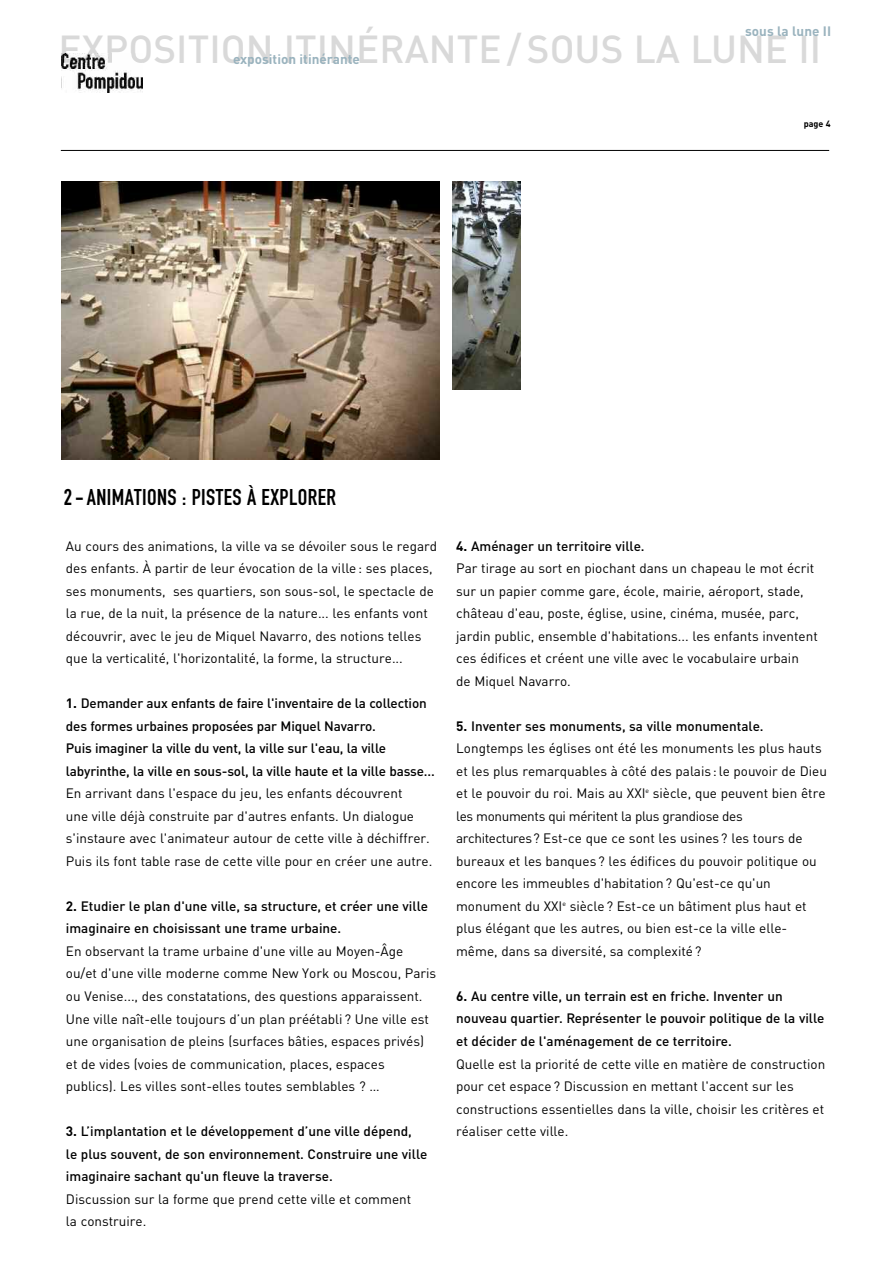
<style>
.page{position:relative;width:893px;height:1263px;background:#fff}
.page>*{position:absolute;margin:0;border:0;box-sizing:border-box;transform-origin:0 0}
.t1{font:500 38.55px "DINOT";color:#d9d9d9}
.t2{font:22.5px "DIN Engschrift Std";letter-spacing:.02em;color:#000}
.t3{font:13.5px/22.5px "DINOT";color:#000}
.t4{font:500 13.5px/22.5px "DINOT";color:#000}
.t5{font:700 13.5px "DINOT";color:#9ab3be}
.t6{font:700 9px "DINOT";color:#000}
.s1{font-weight:700}
.s2{font-weight:500}
</style>
<div class="page">
<img style="left:453px;top:182px;width:68px;height:208px">
<img style="left:61px;top:182px;width:379px;height:277px">
<hr style="left:61px;top:150px;width:768px;height:1px;background:#000">
<img style="left:62px;top:63px;width:80px;height:30px">
<img style="left:62px;top:53px;width:80px;height:10px">
<p class="t5" style="left:745px;top:26px;width:88px">sous la lune II</p>
<h1 class="t1" style="left:59px;top:35px;width:764px">EXPOSITION ITINÉRANTE/SOUS LA LUNE II</h1>
<p class="t5" style="left:233px;top:54px;width:128px">exposition itinérante</p>
<p class="t6" style="left:804px;top:121px;width:28px">page 4</p>
<h2 class="t2" style="left:64px;top:489px;width:274px">2- ANIMATIONS : PISTES À EXPLORER</h2>
<p class="t3" style="left:66px;top:536px;width:373px">Au cours des animations, la ville va se dévoiler sous le regard des enfants. À partir de leur évocation de la ville: ses places, ses monuments, ses quartiers, son sous-sol, le spectacle de la rue, de la nuit, la présence de la nature... les enfants vont découvrir, avec le jeu de Miquel Navarro, des notions telles que la verticalité, l'horizontalité, la forme, la structure...</p>
<p class="t4" style="left:66px;top:694px;width:370px"><span class="s1">1.</span> Demander aux enfants de faire l'inventaire de la collection des formes urbaines proposées par Miquel Navarro.<br>Puis imaginer la ville du vent, la ville sur l'eau, la ville labyrinthe, la ville en sous-sol, la ville haute et la ville basse...</p>
<p class="t3" style="left:66px;top:784px;width:368px">En arrivant dans l'espace du jeu, les enfants découvrent<br>une ville déjà construite par d'autres enfants. Un dialogue s'instaure avec l'animateur autour de cette ville à déchiffrer.<br>Puis ils font table rase de cette ville pour en créer une autre.</p>
<p class="t4" style="left:66px;top:896px;width:364px"><span class="s1">2.</span> Etudier le plan d'une ville, sa structure, et créer une ville imaginaire en choisissant une trame urbaine.</p>
<p class="t3" style="left:66px;top:941px;width:372px">En observant la trame urbaine d'une ville au Moyen-Âge ou/et d'une ville moderne comme New York ou Moscou, Paris ou Venise..., des constatations, des questions apparaissent.<br>Une ville naît-elle toujours d’un plan préétabli ? Une ville est une organisation de pleins (surfaces bâties, espaces privés) et de vides (voies de communication, places, espaces publics). Les villes sont-elles toutes semblables ? …</p>
<p class="t4" style="left:66px;top:1121px;width:363px"><span class="s1">3.</span> L’implantation et le développement d’une ville dépend,<br>le plus souvent, de son environnement. Construire une ville imaginaire sachant qu'un fleuve la traverse.</p>
<p class="t3" style="left:66px;top:1189px;width:347px">Discussion sur la forme que prend cette ville et comment la construire.</p>
<p class="t3" style="left:456px;top:536px;width:363px"><span class="s1">4.</span> <span class="s2">Aménager un territoire ville.<br></span>Par tirage au sort en piochant dans un chapeau le mot écrit sur un papier comme gare, école, mairie, aéroport, stade, château d'eau, poste, église, usine, cinéma, musée, parc, jardin public, ensemble d'habitations... les enfants inventent ces édifices et créent une ville avec le vocabulaire urbain<br>de Miquel Navarro.</p>
<p class="t3" style="left:456px;top:716px;width:372px"><span class="s1">5.</span> <span class="s2">Inventer ses monuments, sa ville monumentale.<br></span>Longtemps les églises ont été les monuments les plus hauts et les plus remarquables à côté des palais :le pouvoir de Dieu et le pouvoir du roi. Mais au XXI<sup>e</sup> siècle, que peuvent bien être les monuments qui méritent la plus grandiose des architectures? Est-ce que ce sont les usines ? les tours de bureaux et les banques ? les édifices du pouvoir politique ou encore les immeubles d'habitation? Qu'est-ce qu'un monument du XXI<sup>e</sup> siècle? Est-ce un bâtiment plus haut et plus élégant que les autres, ou bien est-ce la ville elle&shy;même, dans sa diversité, sa complexité?</p>
<p class="t4" style="left:456px;top:986px;width:370px"><span class="s1">6.</span> Au centre ville, un terrain est en friche. Inventer un nouveau quartier. Représenter le pouvoir politique de la ville et décider de l'aménagement de ce territoire.</p>
<p class="t3" style="left:456px;top:1054px;width:371px">Quelle est la priorité de cette ville en matière de construction pour cet espace? Discussion en mettant l'accent sur les constructions essentielles dans la ville, choisir les critères et réaliser cette ville.</p>
</div>
